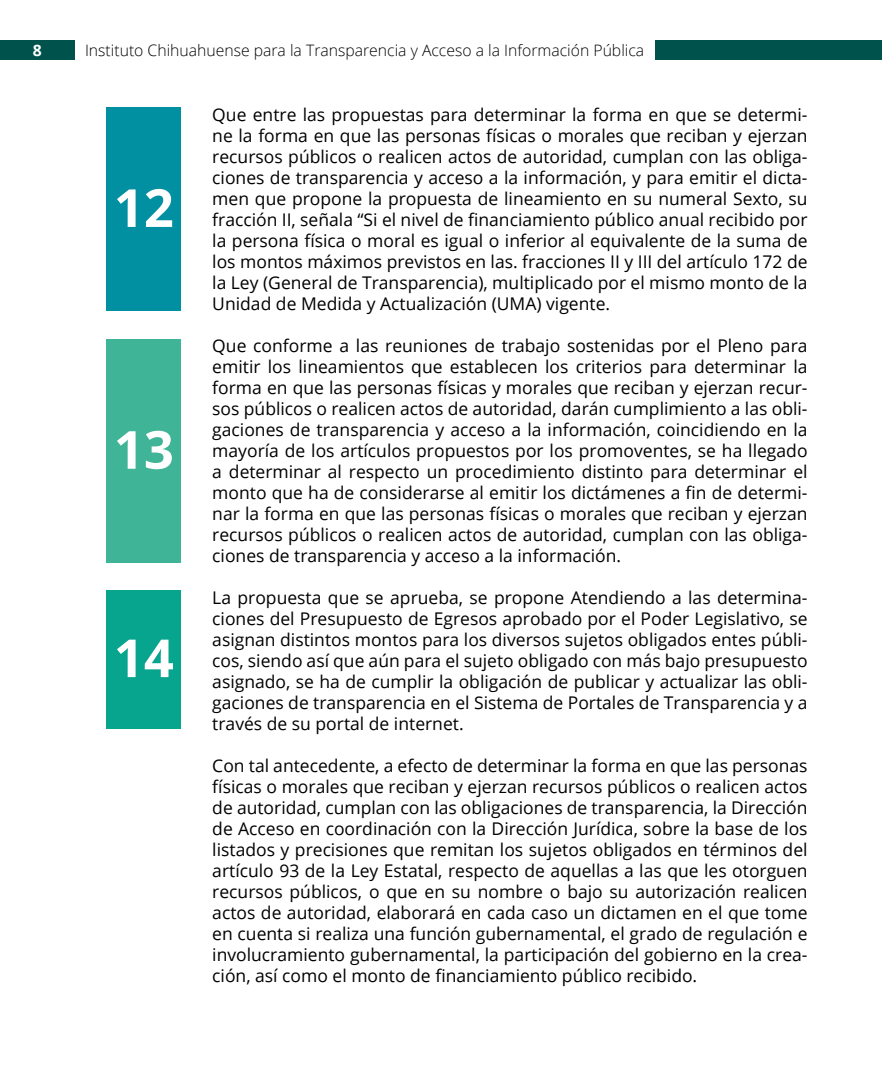
<style>
.page{position:relative;width:882px;height:1071px;background:#fff}
.page>*{position:absolute;margin:0;border:0;box-sizing:border-box;transform-origin:0 0}
.t1{font:700 52.5px "Open Sans";color:#fff}
.t2{font:17.5px/21px "Open Sans";color:#000;text-align:justify}
.t3{font:300 15.75px "Open Sans";color:#000}
.t4{font:700 15.75px "Open Sans";color:#fff}
</style>
<div class="page">
<div style="left:0;top:40px;width:74px;height:20px;background:#00524d"></div>
<div style="left:655px;top:40px;width:227px;height:20px;background:#00524d"></div>
<div style="left:107px;top:107px;width:74px;height:204px;background:#0090a2"></div>
<div style="left:107px;top:339px;width:74px;height:224px;background:#40b496"></div>
<div style="left:107px;top:590px;width:74px;height:139px;background:#07a48e"></div>
<p class="t4" style="left:33px;top:39px;width:10px">8</p>
<p class="t3" style="left:85px;top:39px;width:561px">Instituto Chihuahuense para la Transparencia y Acceso a la Información Pública</p>
<h1 class="t1" style="left:114px;top:171px;width:61px">12</h1>
<h1 class="t1" style="left:114px;top:413px;width:61px">13</h1>
<h1 class="t1" style="left:114px;top:621px;width:61px">14</h1>
<p class="t2" style="left:212px;top:103px;width:597px">Que entre las propuestas para determinar la forma en que se determi&shy;ne la forma en que las personas físicas o morales que reciban y ejerzan recursos públicos o realicen actos de autoridad, cumplan con las obliga&shy;ciones de transparencia y acceso a la información, y para emitir el dicta&shy;men que propone la propuesta de lineamiento en su numeral Sexto, su fracción II, señala “Si el nivel de financiamiento público anual recibido por la persona física o moral es igual o inferior al equivalente de la suma de los montos máximos previstos en las. fracciones II y III del artículo 172 de la Ley (General de Transparencia), multiplicado por el mismo monto de la Unidad de Medida y Actualización (UMA) vigente.</p>
<p class="t2" style="left:212px;top:334px;width:597px">Que conforme a las reuniones de trabajo sostenidas por el Pleno para emitir los lineamientos que establecen los criterios para determinar la forma en que las personas físicas y morales que reciban y ejerzan recur&shy;sos públicos o realicen actos de autoridad, darán cumplimiento a las obli&shy;gaciones de transparencia y acceso a la información, coincidiendo en la mayoría de los artículos propuestos por los promoventes, se ha llegado a determinar al respecto un procedimiento distinto para determinar el monto que ha de considerarse al emitir los dictámenes a fin de determi&shy;nar la forma en que las personas físicas o morales que reciban y ejerzan recursos públicos o realicen actos de autoridad, cumplan con las obliga&shy;ciones de transparencia y acceso a la información.</p>
<p class="t2" style="left:212px;top:586px;width:597px">La propuesta que se aprueba, se propone Atendiendo a las determina&shy;ciones del Presupuesto de Egresos aprobado por el Poder Legislativo, se asignan distintos montos para los diversos sujetos obligados entes públi&shy;cos, siendo así que aún para el sujeto obligado con más bajo presupuesto asignado, se ha de cumplir la obligación de publicar y actualizar las obli&shy;gaciones de transparencia en el Sistema de Portales de Transparencia y a través de su portal de internet.</p>
<p class="t2" style="left:212px;top:754px;width:597px">Con tal antecedente, a efecto de determinar la forma en que las personas físicas o morales que reciban y ejerzan recursos públicos o realicen actos de autoridad, cumplan con las obligaciones de transparencia, la Dirección de Acceso en coordinación con la Dirección Jurídica, sobre la base de los listados y precisiones que remitan los sujetos obligados en términos del artículo 93 de la Ley Estatal, respecto de aquellas a las que les otorguen recursos públicos, o que en su nombre o bajo su autorización realicen actos de autoridad, elaborará en cada caso un dictamen en el que tome en cuenta si realiza una función gubernamental, el grado de regulación e involucramiento gubernamental, la participación del gobierno en la crea&shy;ción, así como el monto de financiamiento público recibido.</p>
</div>
